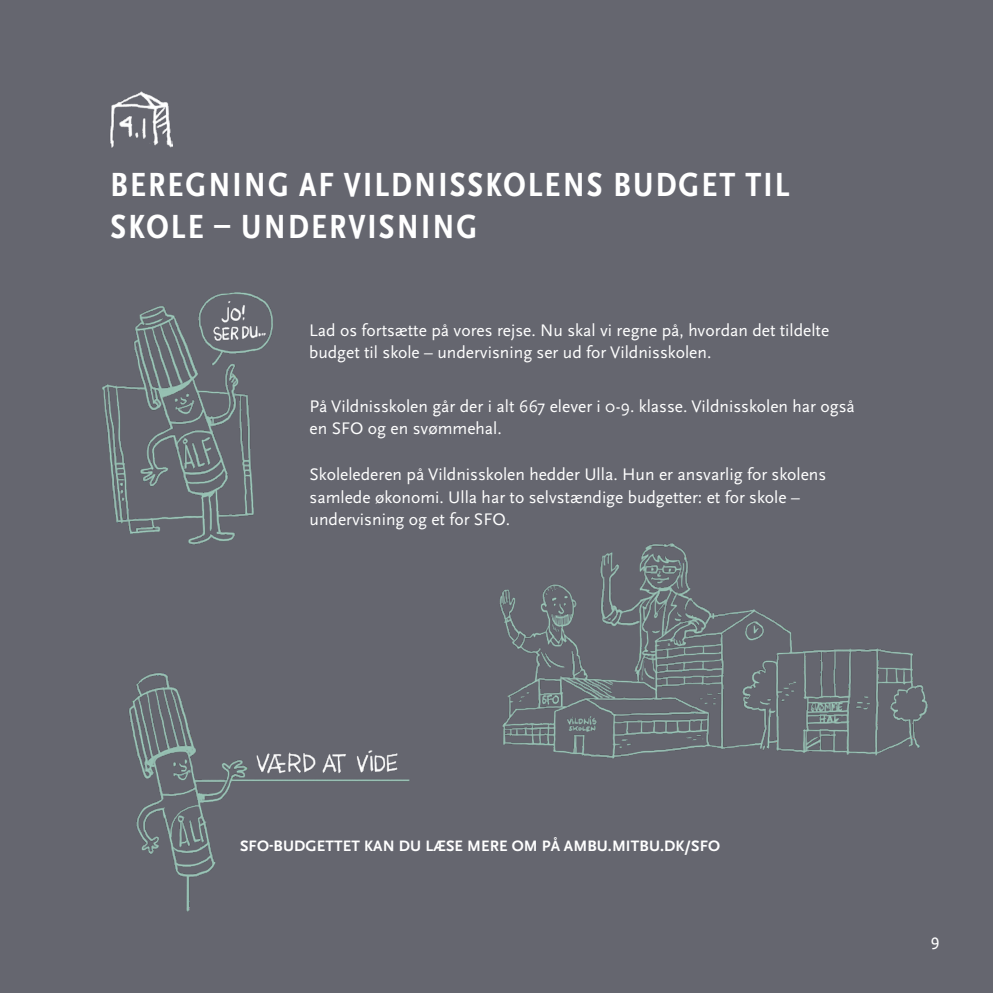
<style>
.page{position:relative;width:993px;height:993px;background:#fff}
.page>*{position:absolute;margin:0;border:0;box-sizing:border-box;transform-origin:0 0}
.t1{font:700 condensed 35px/42px "Scala Sans OT";letter-spacing:.06em;color:#fff}
.t2{font:17.5px/22.8px "Scala Sans OT";color:#fff}
.t3{font:700 15.75px "Scala Sans OT";letter-spacing:.01em;color:#fff}
</style>
<div class="page">
<div style="left:0;top:0;width:992px;height:992px;background:#65666f"></div>
<img style="left:129px;top:673px;width:281px;height:238px">
<img style="left:102px;top:292px;width:171px;height:253px">
<img style="left:110px;top:91px;width:63px;height:57px">
<img style="left:499px;top:543px;width:429px;height:216px">
<h1 class="t1" style="left:111px;top:164px;width:680px">BEREGNING AF VILDNISSKOLENS BUDGET TIL<br>SKOLE – UNDERVISNING</h1>
<p class="t2" style="left:309px;top:319px;width:521px">Lad os fortsætte på vores rejse. Nu skal vi regne på, hvordan det tildelte budget til skole – undervisning ser ud for Vildnisskolen.</p>
<p class="t2" style="left:309px;top:395px;width:546px">På Vildnisskolen går der i alt 667 elever i 0-9. klasse. Vildnisskolen har også en SFO og en svømmehal.</p>
<p class="t2" style="left:309px;top:463px;width:518px">Skolelederen på Vildnisskolen hedder Ulla. Hun er ansvarlig for skolens samlede økonomi. Ulla har to selvstændige budgetter: et for skole – undervisning og et for SFO.</p>
<p class="t3" style="left:240px;top:836px;width:481px">SFO-BUDGETTET KAN DU LÆSE MERE OM PÅ AMBU.MITBU.DK/SFO</p>
<p class="t2" style="left:930px;top:931px;width:10px">9</p>
</div>
